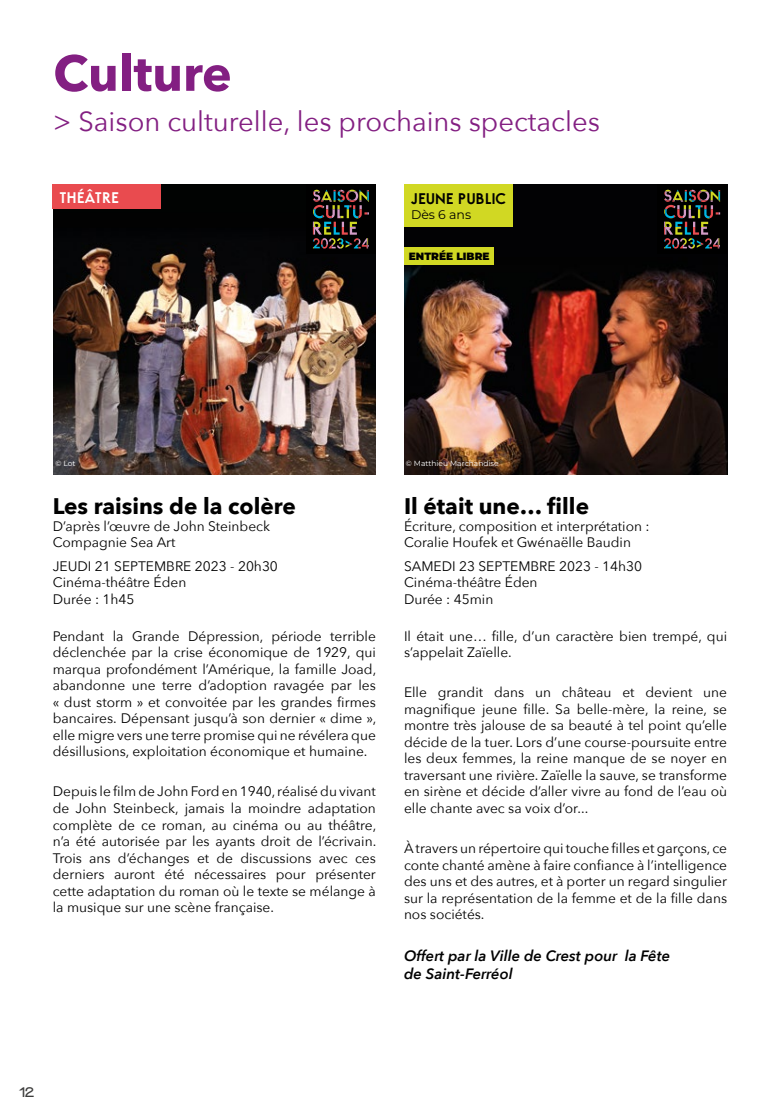
<style>
.page{position:relative;width:780px;height:1117px;background:#fff}
.page>*{position:absolute;margin:0;border:0;box-sizing:border-box;transform-origin:0 0}
.t1{font:700 50px "Avenir Next";color:#831f82}
.t2{font:27.5px "Avenir Next";color:#831f82}
.t3{font:700 22.5px "Avenir Next";color:#000}
.t4{font:italic 600 15px/18px "Avenir Next";color:#000}
.t5{font:700 15px "Berline";color:#000}
.t6{font:700 15px "Berline";color:#fff}
.t7{font:900 15px "Walkway";color:#3c3c3b}
.t8{font:13.75px/16.5px "Avenir Next";color:#000}
.t9{font:100 12.5px "Montserrat";color:#000}
.t10{font:100 10.5px "Montserrat";color:#000}
.t11{font:100 7.5px "Montserrat";color:#fff}
</style>
<div class="page">
<img style="left:404px;top:184px;width:323px;height:290px">
<img style="left:53px;top:184px;width:323px;height:290px">
<div style="left:306px;top:184px;width:70px;height:70px;background:#000"></div>
<svg style="left:312px;top:189px;width:57px;height:59px"></svg>
<div style="left:657px;top:184px;width:70px;height:70px;background:#000"></div>
<svg style="left:664px;top:189px;width:56px;height:59px"></svg>
<div style="left:53px;top:184px;width:108px;height:25px;background:#e94b4f"></div>
<div style="left:404px;top:184px;width:108px;height:42px;background:#d1d823"></div>
<div style="left:404px;top:247px;width:90px;height:17px;background:#d1d823"></div>
<h1 class="t1" style="left:53px;top:30px;width:180px">Culture</h1>
<h2 class="t2" style="left:53px;top:98px;width:548px">&gt; Saison culturelle, les prochains spectacles</h2>
<p class="t6" style="left:60px;top:188px;width:61px">THÉÂTRE</p>
<p class="t5" style="left:411px;top:189px;width:96px">JEUNE PUBLIC</p>
<p class="t9" style="left:411px;top:206px;width:62px">Dès 6 ans</p>
<p class="t10" style="left:409px;top:249px;width:82px">ENTRÉE LIBRE</p>
<p class="t11" style="left:56px;top:458px;width:22px">© Lot</p>
<p class="t11" style="left:406px;top:458px;width:94px">© Matthieu Marchandise</p>
<h3 class="t3" style="left:53px;top:486px;width:244px">Les raisins de la colère</h3>
<p class="t8" style="left:53px;top:517px;width:219px">D’après l’œuvre de John Steinbeck<br>Compagnie Sea Art</p>
<p class="t8" style="left:53px;top:557px;width:227px">JEUDI 21 SEPTEMBRE 2023 - 20h30<br>Cinéma-théâtre Éden<br>Durée : 1h45</p>
<p class="t8" style="left:53px;top:627px;width:325px;text-align:justify">Pendant la Grande Dépression, période terrible déclenchée par la crise économique de 1929, qui marqua profondément l’Amérique, la famille Joad, abandonne une terre d’adoption ravagée par les « dust storm » et convoitée par les grandes firmes bancaires. Dépensant jusqu’à son dernier « dime », elle migre vers une terre promise qui ne révélera que désillusions, exploitation économique et humaine.</p>
<p class="t8" style="left:53px;top:782px;width:325px;text-align:justify">Depuis le film de John Ford en 1940, réalisé du vivant de John Steinbeck, jamais la moindre adaptation complète de ce roman, au cinéma ou au théâtre, n’a été autorisée par les ayants droit de l’écrivain.<br>Trois ans d’échanges et de discussions avec ces derniers auront été nécessaires pour présenter cette adaptation du roman où le texte se mélange à la musique sur une scène française.</p>
<h3 class="t3" style="left:404px;top:486px;width:186px">Il était une… fille</h3>
<p class="t8" style="left:404px;top:517px;width:247px">Écriture, composition et interprétation :<br>Coralie Houfek et Gwénaëlle Baudin</p>
<p class="t8" style="left:404px;top:557px;width:240px">SAMEDI 23 SEPTEMBRE 2023 - 14h30<br>Cinéma-théâtre Éden<br>Durée : 45min</p>
<p class="t8" style="left:404px;top:627px;width:324px">Il était une… fille, d’un caractère bien trempé, qui s’appelait Zaïelle.</p>
<p class="t8" style="left:404px;top:683px;width:324px;text-align:justify">Elle grandit dans un château et devient une magnifique jeune fille. Sa belle-mère, la reine, se montre très jalouse de sa beauté à tel point qu’elle décide de la tuer. Lors d’une course-poursuite entre les deux femmes, la reine manque de se noyer en traversant une rivière. Zaïelle la sauve, se transforme en sirène et décide d’aller vivre au fond de l’eau où elle chante avec sa voix d’or...</p>
<p class="t8" style="left:404px;top:839px;width:324px;text-align:justify">À travers un répertoire qui touche filles et garçons, ce conte chanté amène à faire confiance à l’intelligence des uns et des autres, et à porter un regard singulier sur la représentation de la femme et de la fille dans nos sociétés.</p>
<p class="t4" style="left:404px;top:945px;width:268px">Offert par la Ville de Crest pour la Fête de Saint-Ferréol</p>
<p class="t7" style="left:19px;top:1083px;width:16px">12</p>
</div>
